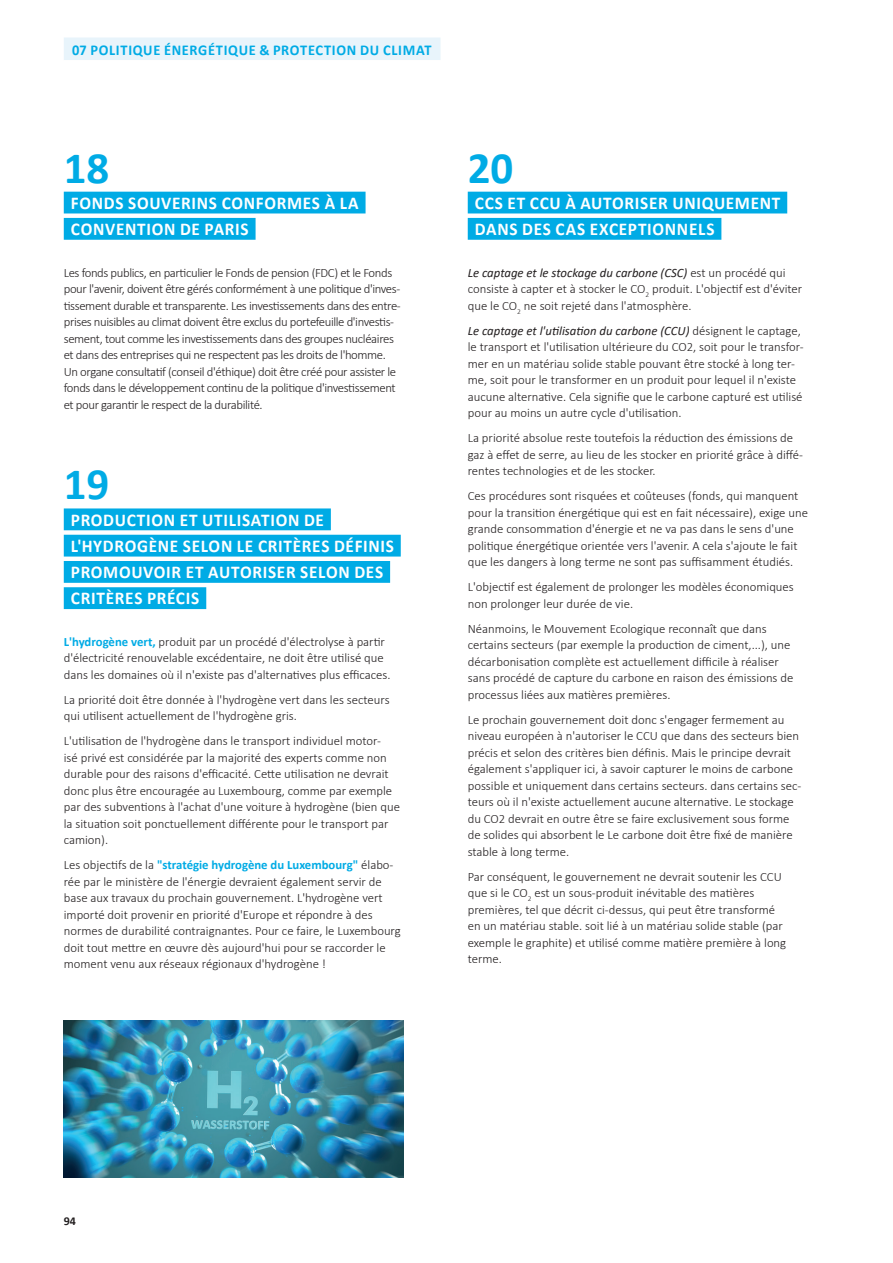
<style>
.page{position:relative;width:893px;height:1263px;background:#fff}
.page>*{position:absolute;margin:0;border:0;box-sizing:border-box;transform-origin:0 0}
.t1{font:700 45px "Calibri";color:#00abe5}
.t2{font:700 18px/26.2px "Calibri";letter-spacing:.04em;color:#fff;scale:.96 1}
.t3{font:700 15px "Calibri";letter-spacing:.045em;color:#00abe5;scale:.96 1}
.t4{font:300 12.75px/16.5px "Calibri";color:#231f20}
.t5{font:300 12.75px/16.5px "Calibri";letter-spacing:-.03em;color:#231f20}
.t6{font:700 12px "Calibri";color:#231f20}
.s1{font-weight:700;color:#00abe5}
.s2{font-weight:400;font-style:italic}
</style>
<div class="page">
<div style="left:64px;top:38px;width:376px;height:22px;background:#e8f4fb"></div>
<div style="left:64px;top:192px;width:302px;height:21px;background:#00abe5"></div>
<div style="left:64px;top:218px;width:192px;height:22px;background:#00abe5"></div>
<div style="left:64px;top:508px;width:267px;height:22px;background:#00abe5"></div>
<div style="left:64px;top:535px;width:337px;height:21px;background:#00abe5"></div>
<div style="left:64px;top:561px;width:326px;height:22px;background:#00abe5"></div>
<div style="left:64px;top:587px;width:142px;height:22px;background:#00abe5"></div>
<div style="left:468px;top:192px;width:319px;height:21px;background:#00abe5"></div>
<div style="left:468px;top:218px;width:253px;height:22px;background:#00abe5"></div>
<img style="left:64px;top:1020px;width:340px;height:158px">
<p class="t3" style="left:72px;top:39px;width:376px">07 POLITIQUE ÉNERGÉTIQUE &amp; PROTECTION DU CLIMAT</p>
<h1 class="t1" style="left:64px;top:136px;width:47px">18</h1>
<h2 class="t2" style="left:71px;top:189px;width:301px">FONDS SOUVERINS CONFORMES À LA<br>CONVENTION DE PARIS</h2>
<p class="t5" style="left:64px;top:264px;width:339px">Les fonds publics, en particulier le Fonds de pension (FDC) et le Fonds pour l'avenir, doivent être gérés conformément à une politique d'inves&shy;tissement durable et transparente. Les investissements dans des entre&shy;prises nuisibles au climat doivent être exclus du portefeuille d'investis&shy;sement, tout comme les investissements dans des groupes nucléaires et dans des entreprises qui ne respectent pas les droits de l'homme.<br>Un organe consultatif (conseil d'éthique) doit être créé pour assister le fonds dans le développement continu de la politique d'investissement et pour garantir le respect de la durabilité.</p>
<h1 class="t1" style="left:64px;top:453px;width:47px">19</h1>
<h2 class="t2" style="left:71px;top:506px;width:338px">PRODUCTION ET UTILISATION DE<br>L'HYDROGÈNE SELON LE CRITÈRES DÉFINIS<br>PROMOUVOIR ET AUTORISER SELON DES<br>CRITÈRES PRÉCIS</h2>
<p class="t4" style="left:64px;top:633px;width:328px"><span class="s1">L'hydrogène vert,</span> produit par un procédé d'électrolyse à partir d'électricité renouvelable excédentaire, ne doit être utilisé que dans les domaines où il n'existe pas d'alternatives plus efficaces.</p>
<p class="t4" style="left:64px;top:691px;width:327px">La priorité doit être donnée à l'hydrogène vert dans les secteurs qui utilisent actuellement de l'hydrogène gris.</p>
<p class="t4" style="left:64px;top:733px;width:338px">L'utilisation de l'hydrogène dans le transport individuel motor-<br>isé privé est considérée par la majorité des experts comme non durable pour des raisons d'efficacité. Cette utilisation ne devrait donc plus être encouragée au Luxembourg, comme par exemple par des subventions à l'achat d'une voiture à hydrogène (bien que la situation soit ponctuellement différente pour le transport par camion).</p>
<p class="t4" style="left:64px;top:857px;width:339px">Les objectifs de la <span class="s1">"stratégie hydrogène du Luxembourg"</span> élabo&shy;rée par le ministère de l'énergie devraient également servir de base aux travaux du prochain gouvernement. L'hydrogène vert importé doit provenir en priorité d'Europe et répondre à des normes de durabilité contraignantes. Pour ce faire, le Luxembourg doit tout mettre en œuvre dès aujourd'hui pour se raccorder le moment venu aux réseaux régionaux d'hydrogène !</p>
<h1 class="t1" style="left:468px;top:136px;width:47px">20</h1>
<h2 class="t2" style="left:475px;top:189px;width:320px">CCS ET CCU À AUTORISER UNIQUEMENT<br>DANS DES CAS EXCEPTIONNELS</h2>
<p class="t4" style="left:468px;top:264px;width:336px"><span class="s2">Le captage et le stockage du carbone (CSC)</span> est un procédé qui consiste à capter et à stocker le CO<sub>2</sub> produit. L'objectif est d'éviter que le CO<sub>2</sub> ne soit rejeté dans l'atmosphère.</p>
<p class="t4" style="left:468px;top:322px;width:337px"><span class="s2">Le captage et l'utilisation du carbone (CCU)</span> désignent le captage, le transport et l'utilisation ultérieure du CO2, soit pour le transfor&shy;mer en un matériau solide stable pouvant être stocké à long ter&shy;me, soit pour le transformer en un produit pour lequel il n'existe aucune alternative. Cela signifie que le carbone capturé est utilisé pour au moins un autre cycle d'utilisation.</p>
<p class="t4" style="left:468px;top:429px;width:337px">La priorité absolue reste toutefois la réduction des émissions de gaz à effet de serre, au lieu de les stocker en priorité grâce à diffé&shy;rentes technologies et de les stocker.</p>
<p class="t4" style="left:468px;top:487px;width:342px">Ces procédures sont risquées et coûteuses (fonds, qui manquent pour la transition énergétique qui est en fait nécessaire), exige une grande consommation d'énergie et ne va pas dans le sens d'une politique énergétique orientée vers l'avenir. A cela s'ajoute le fait que les dangers à long terme ne sont pas suffisamment étudiés.</p>
<p class="t4" style="left:468px;top:578px;width:328px">L'objectif est également de prolonger les modèles économiques non prolonger leur durée de vie.</p>
<p class="t4" style="left:468px;top:620px;width:327px">Néanmoins, le Mouvement Ecologique reconnaît que dans certains secteurs (par exemple la production de ciment,...), une décarbonisation complète est actuellement difficile à réaliser sans procédé de capture du carbone en raison des émissions de processus liées aux matières premières.</p>
<p class="t4" style="left:468px;top:711px;width:335px">Le prochain gouvernement doit donc s'engager fermement au niveau européen à n'autoriser le CCU que dans des secteurs bien précis et selon des critères bien définis. Mais le principe devrait également s'appliquer ici, à savoir capturer le moins de carbone possible et uniquement dans certains secteurs. dans certains sec&shy;teurs où il n'existe actuellement aucune alternative. Le stockage du CO2 devrait en outre être se faire exclusivement sous forme de solides qui absorbent le Le carbone doit être fixé de manière stable à long terme.</p>
<p class="t4" style="left:468px;top:868px;width:320px">Par conséquent, le gouvernement ne devrait soutenir les CCU que si le CO<sub>2</sub> est un sous-produit inévitable des matières premières, tel que décrit ci-dessus, qui peut être transformé en un matériau stable. soit lié à un matériau solide stable (par exemple le graphite) et utilisé comme matière première à long terme.</p>
<p class="t6" style="left:64px;top:1212px;width:14px">94</p>
</div>
